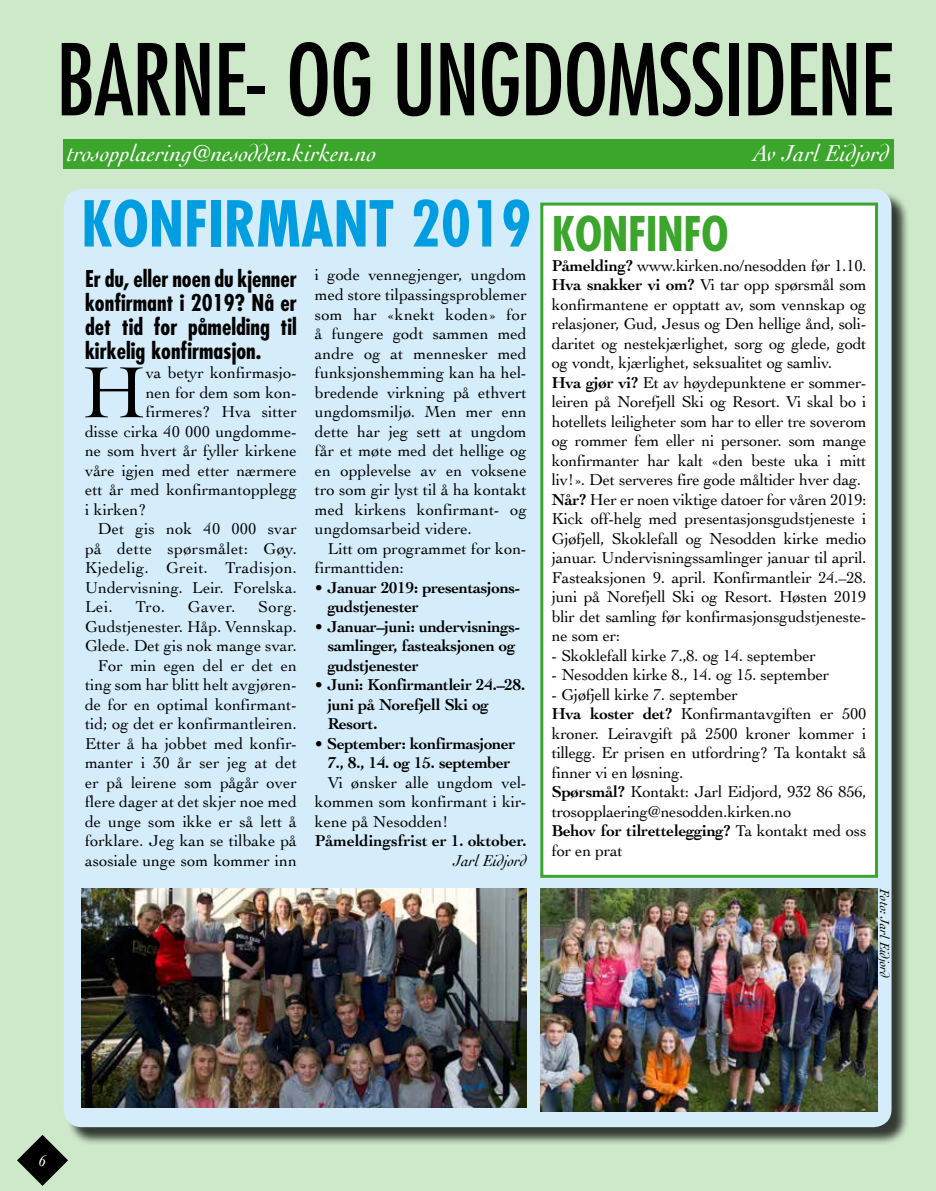
<style>
.page{position:relative;width:936px;height:1191px;background:#fff}
.page>*{position:absolute;margin:0;border:0;box-sizing:border-box;transform-origin:0 0}
.t1{font:condensed 96px "Futura";letter-spacing:-.02em;color:#000}
.t2{font:76.2px "Cochin";color:#000}
.t3{font:700 condensed 61.5px "Futura";color:#009ee0}
.t4{font:700 condensed 46.5px "Futura";letter-spacing:-.01em;color:#3ca52b}
.t5{font:italic 24px "Cochin";color:#fff}
.t6{font:700 condensed 22.5px/24px "Futura";color:#000;text-align:justify}
.t7{font:16.5px/19.5px "Cochin";letter-spacing:-.015em;color:#000}
.t8{font:700 16.5px/19.5px "Cochin";letter-spacing:-.02em;color:#000}
.t9{font:16.5px "Cochin";letter-spacing:.02em;color:#000}
.t10{font:700 16.5px "Cochin";color:#000}
.t11{font:16.5px "Cochin";letter-spacing:.005em;color:#000}
.t12{font:16.5px "Cochin";letter-spacing:.01em;color:#000}
.t13{font:italic 16.5px "Cochin";color:#000}
.t14{font:italic 16.5px "Cochin";color:#fff}
.t15{font:italic 13.5px "Cochin";color:#000}
.s1{font-weight:700}
</style>
<div class="page">
<div style="left:0;top:0;width:935px;height:1191px;background:#cee9ca"></div>
<div style="left:66px;top:191px;width:844px;height:954px;background:#000;opacity:.75"></div>
<div style="left:64px;top:189px;width:827px;height:938px;background:#d5edfa;border-radius:18px"></div>
<div style="left:63px;top:139px;width:830px;height:30px;background:#3ca52b"></div>
<svg style="left:17px;top:1134px;width:51px;height:51px"></svg>
<div style="left:542px;top:204px;width:334px;height:672px;background:#fff"></div>
<div style="left:540px;top:202px;width:338px;height:675px;border:3px solid #3ca52b"></div>
<img style="left:540px;top:889px;width:337px;height:222px">
<img style="left:81px;top:889px;width:445px;height:218px">
<h1 class="t1" style="left:56px;top:19px;width:839px">BARNE- OG UNGDOMSSIDENE</h1>
<h3 class="t5" style="left:67px;top:137px;width:311px">trosopplaering@nesodden.kirken.no</h3>
<h3 class="t5" style="left:753px;top:137px;width:137px">Av Jarl Eidjord</h3>
<h3 class="t3" style="left:81px;top:184px;width:451px">KONFIRMANT 2019</h3>
<h3 class="t6" style="left:85px;top:266px;width:213px">Er du, eller noen du kjenner konfirmant i 2019? Nå er det tid for påmelding til kirkelig konfirmasjon.</h3>
<h2 class="t2" style="left:82px;top:341px;width:65px">H</h2>
<p class="t7" style="left:146px;top:362px;width:153px">va betyr konfirmasjo-</p>
<p class="t7" style="left:146px;top:382px;width:153px">nen for dem som kon-</p>
<p class="t11" style="left:146px;top:400px;width:153px">firmeres? Hva sitter</p>
<p class="t7" style="left:85px;top:421px;width:213px">disse cirka 40 000 ungdomme-</p>
<p class="t7" style="left:85px;top:440px;width:213px">ne som hvert år fyller kirkene</p>
<p class="t7" style="left:85px;top:460px;width:213px">våre igjen med etter nærmere</p>
<p class="t7" style="left:85px;top:479px;width:213px">ett år med konfirmantopplegg</p>
<p class="t7" style="left:85px;top:499px;width:63px">i kirken?</p>
<p class="t12" style="left:98px;top:517px;width:201px">Det gis nok 40 000 svar</p>
<p class="t9" style="left:85px;top:537px;width:213px">på dette spørsmålet: Gøy.</p>
<p class="t9" style="left:85px;top:556px;width:213px">Kjedelig. Greit. Tradisjon.</p>
<p class="t7" style="left:85px;top:577px;width:213px">Undervisning. Leir. Forelska.</p>
<p class="t7" style="left:85px;top:596px;width:29px">Lei.</p>
<p class="t7" style="left:135px;top:596px;width:31px">Tro.</p>
<p class="t7" style="left:188px;top:596px;width:49px">Gaver.</p>
<p class="t7" style="left:85px;top:596px;width:213px;text-align:right">Sorg.<br>Gudstjenester. Håp. Vennskap.<br>Glede. Det gis nok mange svar.<br>For min egen del er det en ting som har blitt helt avgjøren&shy;de for en optimal konfirmant&shy;tid; og det er konfirmantleiren.<br>Etter å ha jobbet med konfir&shy;manter i 30 år ser jeg at det er på leirene som pågår over flere dager at det skjer noe med de unge som ikke er så lett å forklare. Jeg kan se tilbake på asosiale unge som kommer inn</p>
<p class="t7" style="left:315px;top:265px;width:213px;text-align:justify">i gode vennegjenger, ungdom med store tilpassingsproblemer som har «knekt koden» for å fungere godt sammen med andre og at mennesker med funksjonshemming kan ha hel&shy;bredende virkning på ethvert ungdomsmiljø. Men mer enn dette har jeg sett at ungdom får et møte med det hellige og en opplevelse av en voksene tro som gir lyst til å ha kontakt med kirkens konfirmant- og ungdomsarbeid videre.</p>
<p class="t7" style="left:315px;top:538px;width:213px;text-indent:13px">Litt om programmet for kon&shy;firmanttiden:</p>
<p class="t8" style="left:328px;top:576px;width:194px;text-indent:-13px">• Januar 2019: presentasjons&shy;gudstjenester</p>
<p class="t8" style="left:328px;top:615px;width:194px;text-indent:-13px">• Januar–juni: undervisnings&shy;samlinger, fasteaksjonen og gudstjenester</p>
<p class="t8" style="left:328px;top:674px;width:199px;text-indent:-13px">• Juni: Konfirmantleir 24.–28. juni på Norefjell Ski og<br>Resort.</p>
<p class="t8" style="left:315px;top:733px;width:202px;text-align:center">• September: konfirmasjoner<br>7., 8., 14. og 15. september</p>
<p class="t7" style="left:315px;top:772px;width:213px;text-align:justify;text-indent:13px">Vi ønsker alle ungdom vel&shy;kommen som konfirmant i kir&shy;kene på Nesodden!</p>
<p class="t10" style="left:315px;top:829px;width:213px">Påmeldingsfrist er 1. oktober.</p>
<p class="t13" style="left:453px;top:849px;width:75px">Jarl Eidjord</p>
<h3 class="t4" style="left:552px;top:204px;width:178px">KONFINFO</h3>
<p class="t7" style="left:552px;top:255px;width:316px"><span class="s1">Påmelding?</span> www.kirken.no/nesodden før 1.10.<br><span class="s1">Hva snakker vi om?</span> Vi tar opp spørsmål som konfirmantene er opptatt av, som vennskap og relasjoner, Gud, Jesus og Den hellige ånd, soli&shy;daritet og nestekjærlighet, sorg og glede, godt og vondt, kjærlighet, seksualitet og samliv.<br><span class="s1">Hva gjør vi?</span> Et av høydepunktene er sommer&shy;leiren på Norefjell Ski og Resort. Vi skal bo i hotellets leiligheter som har to eller tre soverom og rommer fem eller ni personer. som mange konfirmanter har kalt «den beste uka i mitt liv!». Det serveres fire gode måltider hver dag.<br><span class="s1">Når?</span> Her er noen viktige datoer for våren 2019:<br>Kick off-helg med presentasjonsgudstjeneste i Gjøfjell, Skoklefall og Nesodden kirke medio januar. Undervisningssamlinger januar til april.<br>Fasteaksjonen 9. april. Konfirmantleir 24.–28. juni på Norefjell Ski og Resort. Høsten 2019 blir det samling før konfirmasjonsgudstjeneste&shy;ne som er:</p>
<p class="t7" style="left:552px;top:645px;width:265px">- Skoklefall kirke 7.,8. og 14. september</p>
<p class="t7" style="left:552px;top:664px;width:279px">- Nesodden kirke 8., 14. og 15. september</p>
<p class="t7" style="left:552px;top:684px;width:316px">- Gjøfjell kirke 7. september<br><span class="s1">Hva koster det?</span> Konfirmantavgiften er 500 kroner. Leiravgift på 2500 kroner kommer i tillegg. Er prisen en utfordring? Ta kontakt så finner vi en løsning.<br><span class="s1">Spørsmål?</span> Kontakt: Jarl Eidjord, 932 86 856, trosopplaering@nesodden.kirken.no<br><span class="s1">Behov for tilrettelegging?</span> Ta kontakt med oss for en prat</p>
<p class="t15" style="left:893px;top:889px;width:90px;rotate:90deg">Foto: Jarl Eidjord</p>
<p class="t14" style="left:39px;top:1149px;width:9px">6</p>
</div>
